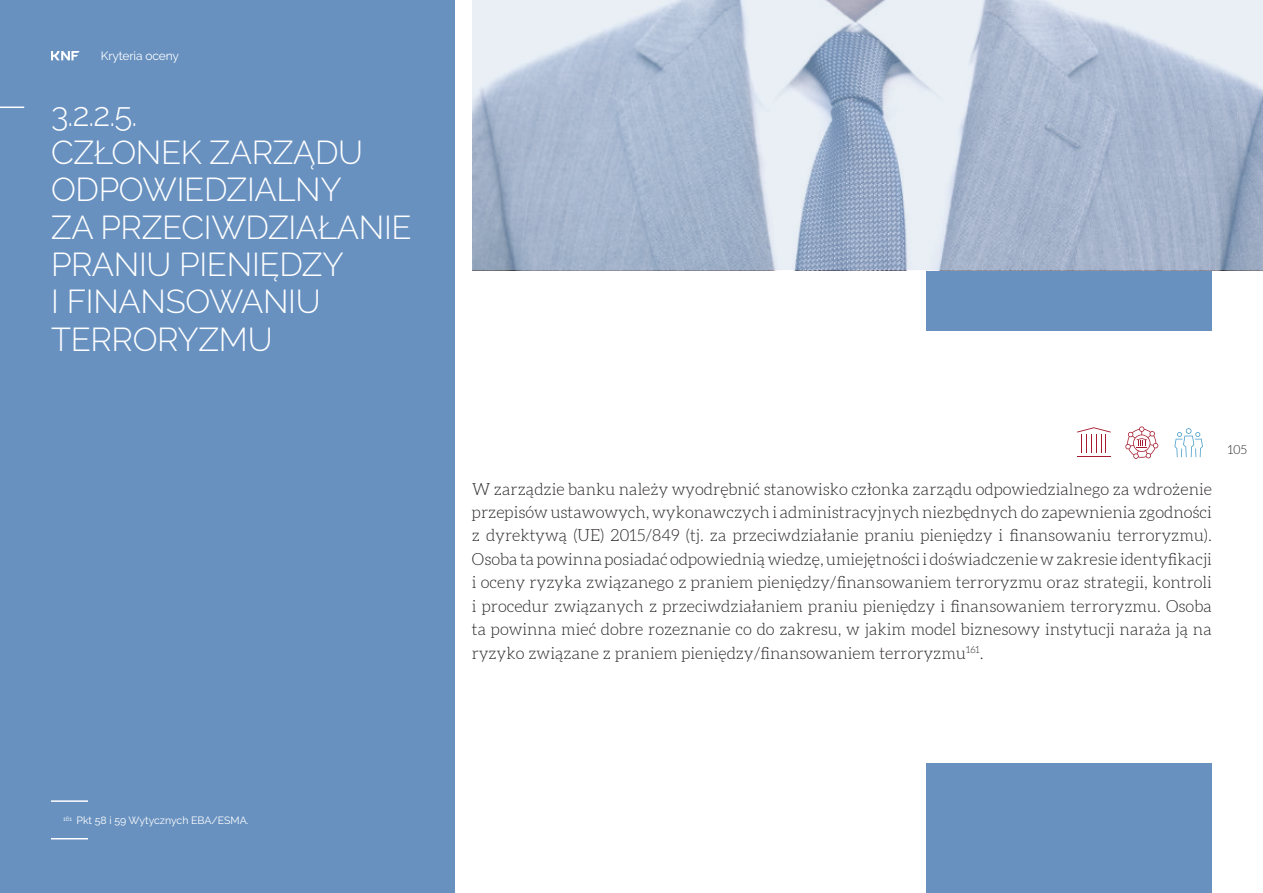
<style>
.page{position:relative;width:1263px;height:893px;background:#fff}
.page>*{position:absolute;margin:0;border:0;box-sizing:border-box;transform-origin:0 0}
.t1{font:300 33px/37.5px "Raleway";letter-spacing:-.01em;color:#fff}
.t2{font:300 16.5px/23.4px "Aleo";color:#282424;text-align:justify}
.t3{font:300 12.45px "Aleo";color:#282424}
.t4{font:12px "Raleway";letter-spacing:-.01em;color:#fff}
.t5{font:10.5px "Raleway";color:#fff}
</style>
<div class="page">
<div style="left:0;top:0;width:454px;height:893px;background:#6891c0"></div>
<svg style="left:51px;top:51px;width:28px;height:9px"></svg>
<svg style="left:0;top:107px;width:24px;height:1px"></svg>
<hr style="left:51px;top:838px;width:37px;height:1px;background:#fff">
<hr style="left:51px;top:800px;width:37px;height:2px;background:#fff">
<div style="left:926px;top:764px;width:286px;height:129px;background:#6891c0"></div>
<div style="left:926px;top:0;width:286px;height:331px;background:#6891c0"></div>
<svg style="left:1174px;top:428px;width:29px;height:29px"></svg>
<svg style="left:1125px;top:426px;width:33px;height:33px"></svg>
<svg style="left:1077px;top:427px;width:34px;height:25px"></svg>
<hr style="left:1077px;top:456px;width:33px;height:1px;background:#a61b2e">
<svg style="left:472px;top:0;width:791px;height:270px;background:#b5c2d6"></svg>
<p class="t4" style="left:101px;top:49px;width:80px">Kryteria oceny</p>
<h1 class="t1" style="left:51px;top:96px;width:362px">3.2.2.5.<br>CZŁONEK ZARZĄDU<br>ODPOWIEDZIALNY<br>ZA PRZECIWDZIAŁANIE<br>PRANIU PIENIĘDZY<br>I FINANSOWANIU<br>TERRORYZMU</h1>
<p class="t2" style="left:472px;top:478px;width:741px">W zarządzie banku należy wyodrębnić stanowisko członka zarządu odpowiedzialnego za wdrożenie przepisów ustawowych, wykonawczych i administracyjnych niezbędnych do zapewnienia zgodności z dyrektywą (UE) 2015/849 (tj. za przeciwdziałanie praniu pieniędzy i finansowaniu terroryzmu).<br>Osoba ta powinna posiadać odpowiednią wiedzę, umiejętności i doświadczenie w zakresie identyfikacji i oceny ryzyka związanego z praniem pieniędzy/finansowaniem terroryzmu oraz strategii, kontroli i procedur związanych z przeciwdziałaniem praniu pieniędzy i finansowaniem terroryzmu. Osoba ta powinna mieć dobre rozeznanie co do zakresu, w jakim model biznesowy instytucji naraża ją na ryzyko związane z praniem pieniędzy/finansowaniem terroryzmu<sup>161</sup>.</p>
<p class="t3" style="left:1228px;top:443px;width:21px">105</p>
<p class="t5" style="left:63px;top:814px;width:187px"><sup>161</sup> Pkt 58 i 59 Wytycznych EBA/ESMA.</p>
</div>
